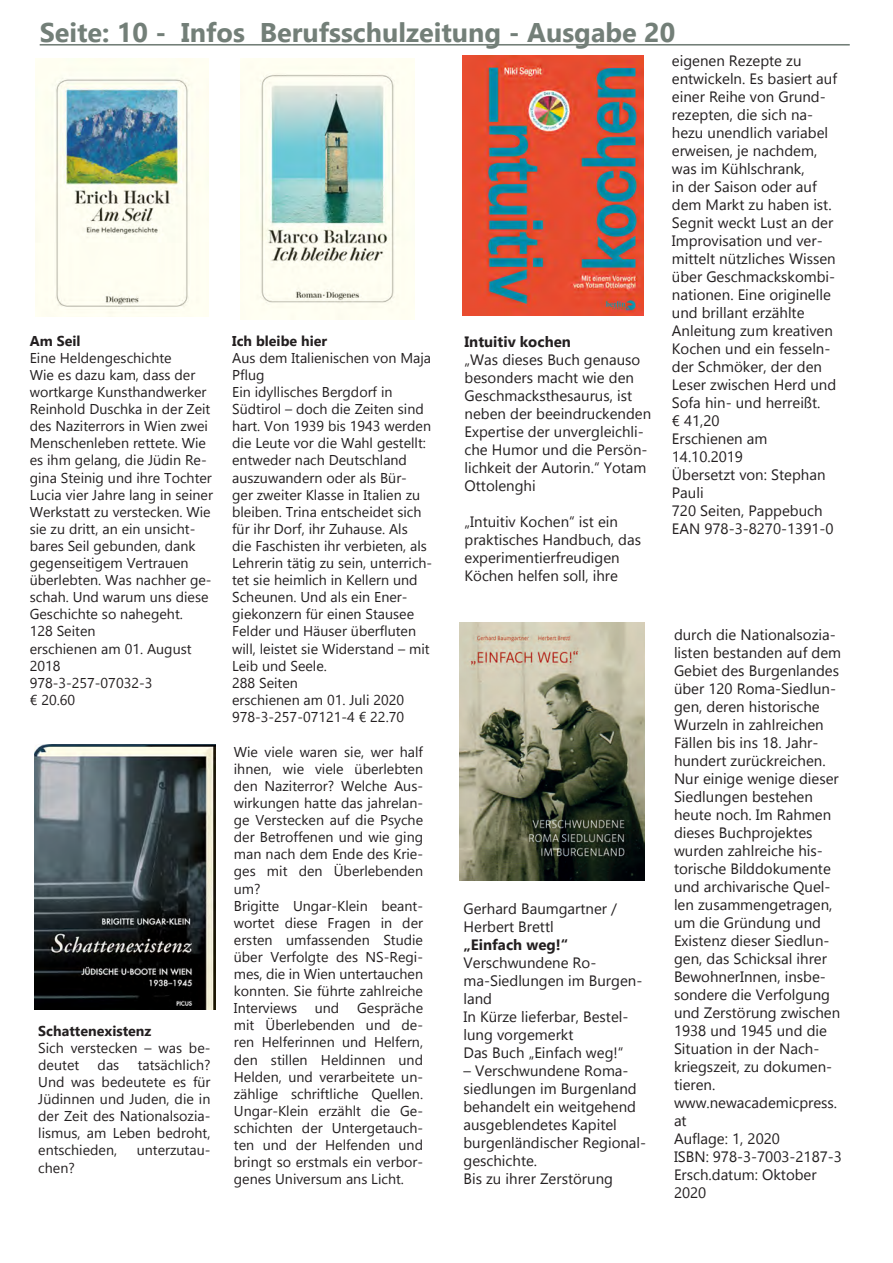
<style>
.page{position:relative;width:893px;height:1263px;background:#fff}
.page>*{position:absolute;margin:0;border:0;box-sizing:border-box;transform-origin:0 0}
.t1{font:700 27px "Gadugi";color:#737f78}
.t2{font:15px/18px "Gadugi";color:#231f20}
.t3{font:700 15px "Gadugi";color:#231f20}
.t4{font:14.25px/17.1px "Gadugi";color:#231f20}
.t5{font:700 14.25px "Gadugi";color:#231f20}
</style>
<div class="page">
<hr style="left:40px;top:44px;width:810px;height:2px;background:#737f78">
<img style="left:241px;top:58px;width:173px;height:261px">
<img style="left:462px;top:55px;width:181px;height:260px">
<img style="left:35px;top:58px;width:174px;height:259px">
<img style="left:34px;top:744px;width:181px;height:265px">
<img style="left:459px;top:623px;width:185px;height:258px">
<h1 class="t1" style="left:40px;top:17px;width:637px">Seite: 10 - Infos Berufsschulzeitung - Ausgabe 20</h1>
<p class="t5" style="left:30px;top:332px;width:52px">Am Seil</p>
<p class="t4" style="left:30px;top:349px;width:185px">Eine Heldengeschichte<br>Wie es dazu kam, dass der wortkarge Kunsthandwerker<br>Reinhold Duschka in der Zeit des Naziterrors in Wien zwei<br>Menschenleben rettete. Wie es ihm gelang, die Jüdin Re&shy;gina Steinig und ihre Tochter<br>Lucia vier Jahre lang in seiner<br>Werkstatt zu verstecken. Wie sie zu dritt, an ein unsicht&shy;bares Seil gebunden, dank gegenseitigem Vertrauen überlebten. Was nachher ge&shy;schah. Und warum uns diese<br>Geschichte so nahegeht.<br>128 Seiten<br>erschienen am 01. August<br>2018<br>978-3-257-07032-3<br>€ 20.60</p>
<p class="t5" style="left:38px;top:1022px;width:115px">Schattenexistenz</p>
<p class="t4" style="left:38px;top:1039px;width:174px">Sich verstecken – was be&shy;deutet</p>
<p class="t4" style="left:38px;top:1056px;width:174px;text-align:justify;text-indent:99px">tatsächlich?<br>Und was bedeutete es für Jüdinnen und Juden, die in der Zeit des Nationalsozia&shy;lismus, am Leben bedroht, entschieden,</p>
<p class="t4" style="left:98px;top:1056px;width:23px">das</p>
<p class="t4" style="left:137px;top:1142px;width:75px">unterzutau-</p>
<p class="t4" style="left:38px;top:1159px;width:38px">chen?</p>
<p class="t5" style="left:232px;top:332px;width:96px">Ich bleibe hier</p>
<p class="t4" style="left:232px;top:349px;width:202px">Aus dem Italienischen von Maja<br>Pflug<br>Ein idyllisches Bergdorf in<br>Südtirol – doch die Zeiten sind hart. Von 1939 bis 1943 werden die Leute vor die Wahl gestellt: entweder nach Deutschland auszuwandern oder als Bür-<br>ger zweiter Klasse in Italien zu bleiben. Trina entscheidet sich für ihr Dorf, ihr Zuhause. Als<br>die Faschisten ihr verbieten, als<br>Lehrerin tätig zu sein, unterrich&shy;tet sie heimlich in Kellern und<br>Scheunen. Und als ein Ener&shy;giekonzern für einen Stausee<br>Felder und Häuser überfluten will, leistet sie Widerstand – mit<br>Leib und Seele.<br>288 Seiten<br>erschienen am 01. Juli 2020<br>978-3-257-07121-4 € 22.70</p>
<p class="t4" style="left:234px;top:743px;width:191px">Wie viele waren sie, wer half ihnen, wie viele überlebten den Naziterror? Welche Aus&shy;wirkungen hatte das jahrelan&shy;ge Verstecken auf die Psyche der Betroffenen und wie ging man nach dem Ende des Krie&shy;ges mit den Überlebenden um?<br>Brigitte Ungar-Klein beant&shy;wortet diese Fragen in der ersten umfassenden Studie über Verfolgte des NS-Regi&shy;mes, die in Wien untertauchen konnten. Sie führte zahlreiche<br>Interviews und Gespräche mit Überlebenden und de&shy;ren Helferinnen und Helfern, den stillen Heldinnen und<br>Helden, und verarbeitete un&shy;zählige schriftliche Quellen.<br>Ungar-Klein erzählt die Ge&shy;schichten der Untergetauch&shy;ten und der Helfenden und bringt so erstmals ein verbor&shy;genes Universum ans Licht.</p>
<p class="t3" style="left:465px;top:332px;width:108px">Intuitiv kochen</p>
<p class="t2" style="left:465px;top:350px;width:188px">„Was dieses Buch genauso besonders macht wie den<br>Geschmacksthesaurus, ist neben der beeindruckenden<br>Expertise der unvergleichli&shy;che Humor und die Persön&shy;lichkeit der Autorin.“ Yotam<br>Ottolenghi</p>
<p class="t2" style="left:465px;top:512px;width:178px">„Intuitiv Kochen“ ist ein praktisches Handbuch, das experimentierfreudigen<br>Köchen helfen soll, ihre</p>
<p class="t2" style="left:463px;top:899px;width:155px">Gerhard Baumgartner /<br>Herbert Brettl</p>
<p class="t3" style="left:463px;top:935px;width:106px">„Einfach weg!“</p>
<p class="t2" style="left:463px;top:953px;width:180px">Verschwundene Ro&shy;ma-Siedlungen im Burgen&shy;land<br>In Kürze lieferbar, Bestel&shy;lung vorgemerkt<br>Das Buch „Einfach weg!“</p>
<p class="t2" style="left:463px;top:1061px;width:184px">– Verschwundene Roma&shy;siedlungen im Burgenland behandelt ein weitgehend ausgeblendetes Kapitel burgenländischer Regional&shy;geschichte.<br>Bis zu ihrer Zerstörung</p>
<p class="t2" style="left:672px;top:52px;width:167px">eigenen Rezepte zu entwickeln. Es basiert auf einer Reihe von Grund&shy;rezepten, die sich na&shy;hezu unendlich variabel erweisen, je nachdem, was im Kühlschrank,<br>in der Saison oder auf dem Markt zu haben ist.<br>Segnit weckt Lust an der<br>Improvisation und ver&shy;mittelt nützliches Wissen über Geschmackskombi&shy;nationen. Eine originelle und brillant erzählte<br>Anleitung zum kreativen<br>Kochen und ein fesseln&shy;der Schmöker, der den<br>Leser zwischen Herd und<br>Sofa hin- und herreißt.<br>€ 41,20<br>Erschienen am<br>14.10.2019<br>Übersetzt von: Stephan<br>Pauli<br>720 Seiten, Pappebuch<br>EAN 978-3-8270-1391-0</p>
<p class="t2" style="left:674px;top:626px;width:169px">durch die Nationalsozia&shy;listen bestanden auf dem<br>Gebiet des Burgenlandes über 120 Roma-Siedlun&shy;gen, deren historische<br>Wurzeln in zahlreichen<br>Fällen bis ins 18. Jahr&shy;hundert zurückreichen.<br>Nur einige wenige dieser<br>Siedlungen bestehen heute noch. Im Rahmen dieses Buchprojektes wurden zahlreiche his&shy;torische Bilddokumente und archivarische Quel&shy;len zusammengetragen, um die Gründung und<br>Existenz dieser Siedlun&shy;gen, das Schicksal ihrer<br>BewohnerInnen, insbe&shy;sondere die Verfolgung und Zerstörung zwischen<br>1938 und 1945 und die<br>Situation in der Nach&shy;kriegszeit, zu dokumen&shy;tieren. www.newacademicpress. at<br>Auflage: 1, 2020<br>ISBN: 978-3-7003-2187-3<br>Ersch.datum: Oktober<br>2020</p>
</div>
